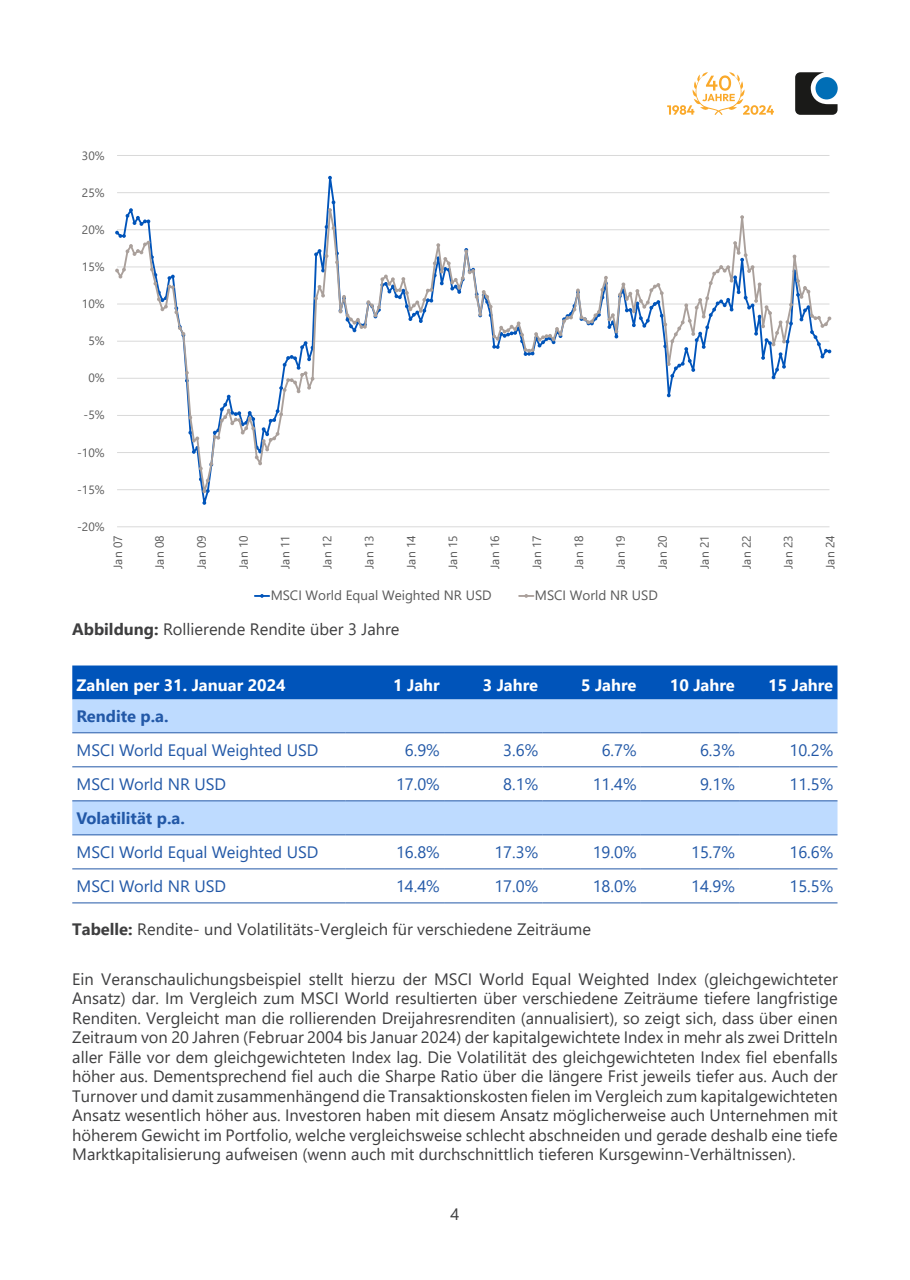
<style>
.page{position:relative;width:910px;height:1280px;background:#fff}
.page>*{position:absolute;margin:0;border:0;box-sizing:border-box;transform-origin:0 0}
.t1{font:16.5px/19.5px "Segoe UI";color:#3e3e3f;text-align:justify}
.t2{font:16.5px "Segoe UI";color:#2258a7}
.t3{font:700 16.5px "Segoe UI";color:#fff}
.t4{font:700 16.5px "Segoe UI";color:#2258a7}
.t5{font:13.5px "Segoe UI";color:#595959}
.t6{font:12px "Segoe UI";color:#595959}
.s1{font-weight:700}
</style>
<div class="page">
<svg style="left:795px;top:72px;width:42px;height:43px"></svg>
<svg style="left:667px;top:72px;width:107px;height:43px"></svg>
<svg style="left:72px;top:665px;width:765px;height:67px;background:#5f97dc"></svg>
<svg style="left:72px;top:733px;width:765px;height:137px"></svg>
<div style="left:72px;top:801px;width:765px;height:33px;background:#bedbff"></div>
<hr style="left:72px;top:766px;width:274px;height:1px;background:#2258a7">
<hr style="left:346px;top:766px;width:98px;height:1px;background:#2258a7">
<hr style="left:444px;top:766px;width:98px;height:1px;background:#2258a7">
<hr style="left:542px;top:766px;width:99px;height:1px;background:#2258a7">
<hr style="left:641px;top:766px;width:98px;height:1px;background:#2258a7">
<hr style="left:739px;top:766px;width:98px;height:1px;background:#2258a7">
<hr style="left:72px;top:800px;width:274px;height:1px;background:#2258a7">
<hr style="left:346px;top:800px;width:98px;height:1px;background:#2258a7">
<hr style="left:444px;top:800px;width:98px;height:1px;background:#2258a7">
<hr style="left:542px;top:800px;width:99px;height:1px;background:#2258a7">
<hr style="left:641px;top:800px;width:98px;height:1px;background:#2258a7">
<hr style="left:739px;top:800px;width:98px;height:1px;background:#2258a7">
<hr style="left:72px;top:834px;width:274px;height:1px;background:#2258a7">
<hr style="left:346px;top:834px;width:98px;height:1px;background:#2258a7">
<hr style="left:444px;top:834px;width:98px;height:1px;background:#2258a7">
<hr style="left:542px;top:834px;width:99px;height:1px;background:#2258a7">
<hr style="left:641px;top:834px;width:98px;height:1px;background:#2258a7">
<hr style="left:739px;top:834px;width:98px;height:1px;background:#2258a7">
<hr style="left:72px;top:868px;width:274px;height:1px;background:#2258a7">
<hr style="left:346px;top:868px;width:98px;height:1px;background:#2258a7">
<hr style="left:444px;top:868px;width:98px;height:1px;background:#2258a7">
<hr style="left:542px;top:868px;width:99px;height:1px;background:#2258a7">
<hr style="left:641px;top:868px;width:98px;height:1px;background:#2258a7">
<hr style="left:739px;top:868px;width:98px;height:1px;background:#2258a7">
<hr style="left:72px;top:902px;width:274px;height:1px;background:#2258a7">
<hr style="left:346px;top:902px;width:98px;height:1px;background:#2258a7">
<hr style="left:444px;top:902px;width:98px;height:1px;background:#2258a7">
<hr style="left:542px;top:902px;width:99px;height:1px;background:#2258a7">
<hr style="left:641px;top:902px;width:98px;height:1px;background:#2258a7">
<hr style="left:739px;top:902px;width:98px;height:1px;background:#2258a7">
<hr style="left:72px;top:732px;width:274px;height:1px;background:#2258a7">
<hr style="left:346px;top:732px;width:98px;height:1px;background:#2258a7">
<hr style="left:444px;top:732px;width:98px;height:1px;background:#2258a7">
<hr style="left:542px;top:732px;width:99px;height:1px;background:#2258a7">
<hr style="left:641px;top:732px;width:98px;height:1px;background:#2258a7">
<hr style="left:739px;top:732px;width:98px;height:1px;background:#2258a7">
<hr style="left:117px;top:526px;width:712px;height:1px;background:#d9d9d9">
<hr style="left:117px;top:155px;width:712px;height:1px;background:#d9d9d9">
<svg style="left:202px;top:501px;width:4px;height:4px"></svg>
<svg style="left:328px;top:176px;width:4px;height:4px"></svg>
<svg style="left:117px;top:196px;width:713px;height:303px"></svg>
<svg style="left:115px;top:268px;width:11px;height:11px"></svg>
<svg style="left:115px;top:208px;width:39px;height:51px"></svg>
<svg style="left:150px;top:268px;width:28px;height:46px"></svg>
<svg style="left:178px;top:325px;width:7px;height:12px"></svg>
<svg style="left:185px;top:371px;width:4px;height:12px"></svg>
<svg style="left:188px;top:416px;width:4px;height:3px"></svg>
<svg style="left:188px;top:431px;width:11px;height:23px"></svg>
<svg style="left:199px;top:467px;width:4px;height:3px"></svg>
<svg style="left:202px;top:489px;width:8px;height:4px"></svg>
<svg style="left:199px;top:477px;width:11px;height:5px"></svg>
<svg style="left:209px;top:341px;width:105px;height:126px"></svg>
<svg style="left:314px;top:285px;width:11px;height:15px"></svg>
<svg style="left:314px;top:249px;width:14px;height:9px"></svg>
<svg style="left:328px;top:200px;width:7px;height:12px"></svg>
<svg style="left:325px;top:225px;width:10px;height:5px"></svg>
<svg style="left:740px;top:215px;width:4px;height:4px"></svg>
<svg style="left:335px;top:241px;width:496px;height:138px"></svg>
<svg style="left:255px;top:594px;width:14px;height:4px"></svg>
<svg style="left:519px;top:594px;width:14px;height:4px"></svg>
<p class="t6" style="left:82px;top:144px;width:24px">30%</p>
<p class="t6" style="left:82px;top:181px;width:24px">25%</p>
<p class="t6" style="left:82px;top:218px;width:24px">20%</p>
<p class="t6" style="left:82px;top:255px;width:24px">15%</p>
<p class="t6" style="left:82px;top:292px;width:24px">10%</p>
<p class="t6" style="left:88px;top:330px;width:18px">5%</p>
<p class="t6" style="left:88px;top:367px;width:18px">0%</p>
<p class="t6" style="left:84px;top:404px;width:23px">-5%</p>
<p class="t6" style="left:77px;top:441px;width:29px">-10%</p>
<p class="t6" style="left:77px;top:478px;width:29px">-15%</p>
<p class="t6" style="left:77px;top:515px;width:29px">-20%</p>
<p class="t6" style="left:106px;top:569px;width:35px;rotate:-90deg">Jan 07</p>
<p class="t6" style="left:148px;top:569px;width:35px;rotate:-90deg">Jan 08</p>
<p class="t6" style="left:190px;top:569px;width:35px;rotate:-90deg">Jan 09</p>
<p class="t6" style="left:232px;top:569px;width:35px;rotate:-90deg">Jan 10</p>
<p class="t6" style="left:274px;top:569px;width:35px;rotate:-90deg">Jan 11</p>
<p class="t6" style="left:316px;top:569px;width:35px;rotate:-90deg">Jan 12</p>
<p class="t6" style="left:358px;top:569px;width:35px;rotate:-90deg">Jan 13</p>
<p class="t6" style="left:400px;top:569px;width:35px;rotate:-90deg">Jan 14</p>
<p class="t6" style="left:442px;top:569px;width:35px;rotate:-90deg">Jan 15</p>
<p class="t6" style="left:484px;top:569px;width:35px;rotate:-90deg">Jan 16</p>
<p class="t6" style="left:526px;top:569px;width:35px;rotate:-90deg">Jan 17</p>
<p class="t6" style="left:567px;top:569px;width:35px;rotate:-90deg">Jan 18</p>
<p class="t6" style="left:609px;top:569px;width:35px;rotate:-90deg">Jan 19</p>
<p class="t6" style="left:651px;top:569px;width:35px;rotate:-90deg">Jan 20</p>
<p class="t6" style="left:693px;top:569px;width:35px;rotate:-90deg">Jan 21</p>
<p class="t6" style="left:735px;top:569px;width:35px;rotate:-90deg">Jan 22</p>
<p class="t6" style="left:777px;top:569px;width:35px;rotate:-90deg">Jan 23</p>
<p class="t6" style="left:819px;top:569px;width:35px;rotate:-90deg">Jan 24</p>
<p class="t5" style="left:271px;top:583px;width:222px">MSCI World Equal Weighted NR USD</p>
<p class="t5" style="left:535px;top:583px;width:124px">MSCI World NR USD</p>
<p class="t1" style="left:72px;top:618px;width:329px"><span class="s1">Abbildung:</span> Rollierende Rendite über 3 Jahre</p>
<p class="t3" style="left:77px;top:670px;width:211px">Zahlen per 31. Januar 2024</p>
<p class="t3" style="left:393px;top:670px;width:48px">1 Jahr</p>
<p class="t3" style="left:483px;top:670px;width:57px">3 Jahre</p>
<p class="t3" style="left:581px;top:670px;width:57px">5 Jahre</p>
<p class="t3" style="left:670px;top:670px;width:66px">10 Jahre</p>
<p class="t3" style="left:768px;top:670px;width:66px">15 Jahre</p>
<p class="t4" style="left:77px;top:700px;width:94px">Rendite p.a.</p>
<p class="t2" style="left:77px;top:734px;width:243px">MSCI World Equal Weighted USD</p>
<p class="t2" style="left:405px;top:734px;width:36px">6.9%</p>
<p class="t2" style="left:503px;top:734px;width:36px">3.6%</p>
<p class="t2" style="left:602px;top:734px;width:36px">6.7%</p>
<p class="t2" style="left:700px;top:734px;width:36px">6.3%</p>
<p class="t2" style="left:789px;top:734px;width:45px">10.2%</p>
<p class="t2" style="left:77px;top:768px;width:151px">MSCI World NR USD</p>
<p class="t2" style="left:396px;top:768px;width:45px">17.0%</p>
<p class="t2" style="left:503px;top:768px;width:36px">8.1%</p>
<p class="t2" style="left:593px;top:768px;width:45px">11.4%</p>
<p class="t2" style="left:700px;top:768px;width:36px">9.1%</p>
<p class="t2" style="left:789px;top:768px;width:45px">11.5%</p>
<p class="t4" style="left:77px;top:802px;width:110px">Volatilität p.a.</p>
<p class="t2" style="left:77px;top:836px;width:243px">MSCI World Equal Weighted USD</p>
<p class="t2" style="left:396px;top:836px;width:45px">16.8%</p>
<p class="t2" style="left:494px;top:836px;width:45px">17.3%</p>
<p class="t2" style="left:593px;top:836px;width:45px">19.0%</p>
<p class="t2" style="left:691px;top:836px;width:45px">15.7%</p>
<p class="t2" style="left:789px;top:836px;width:45px">16.6%</p>
<p class="t2" style="left:77px;top:870px;width:151px">MSCI World NR USD</p>
<p class="t2" style="left:396px;top:870px;width:45px">14.4%</p>
<p class="t2" style="left:494px;top:870px;width:45px">17.0%</p>
<p class="t2" style="left:593px;top:870px;width:45px">18.0%</p>
<p class="t2" style="left:691px;top:870px;width:45px">14.9%</p>
<p class="t2" style="left:789px;top:870px;width:45px">15.5%</p>
<p class="t1" style="left:72px;top:918px;width:520px"><span class="s1">Tabelle:</span> Rendite- und Volatilitäts-Vergleich für verschiedene Zeiträume</p>
<p class="t1" style="left:72px;top:968px;width:767px">Ein Veranschaulichungsbeispiel stellt hierzu der MSCI World Equal Weighted Index (gleichgewichteter Ansatz) dar. Im Vergleich zum MSCI World resultierten über verschiedene Zeiträume tiefere langfristige Renditen. Vergleicht man die rollierenden Dreijahresrenditen (annualisiert), so zeigt sich, dass über einen Zeitraum von 20 Jahren (Februar 2004 bis Januar 2024) der kapitalgewichtete Index in mehr als zwei Dritteln aller Fälle vor dem gleichgewichteten Index lag. Die Volatilität des gleichgewichteten Index fiel ebenfalls höher aus. Dementsprechend fiel auch die Sharpe Ratio über die längere Frist jeweils tiefer aus. Auch der Turnover und damit zusammenhängend die Transaktionskosten fielen im Vergleich zum kapitalgewichteten Ansatz wesentlich höher aus. Investoren haben mit diesem Ansatz möglicherweise auch Unternehmen mit höherem Gewicht im Portfolio, welche vergleichsweise schlecht abschneiden und gerade deshalb eine tiefe Marktkapitalisierung aufweisen (wenn auch mit durchschnittlich tieferen Kursgewinn-Verhältnissen).</p>
<p class="t1" style="left:451px;top:1203px;width:10px">4</p>
</div>
